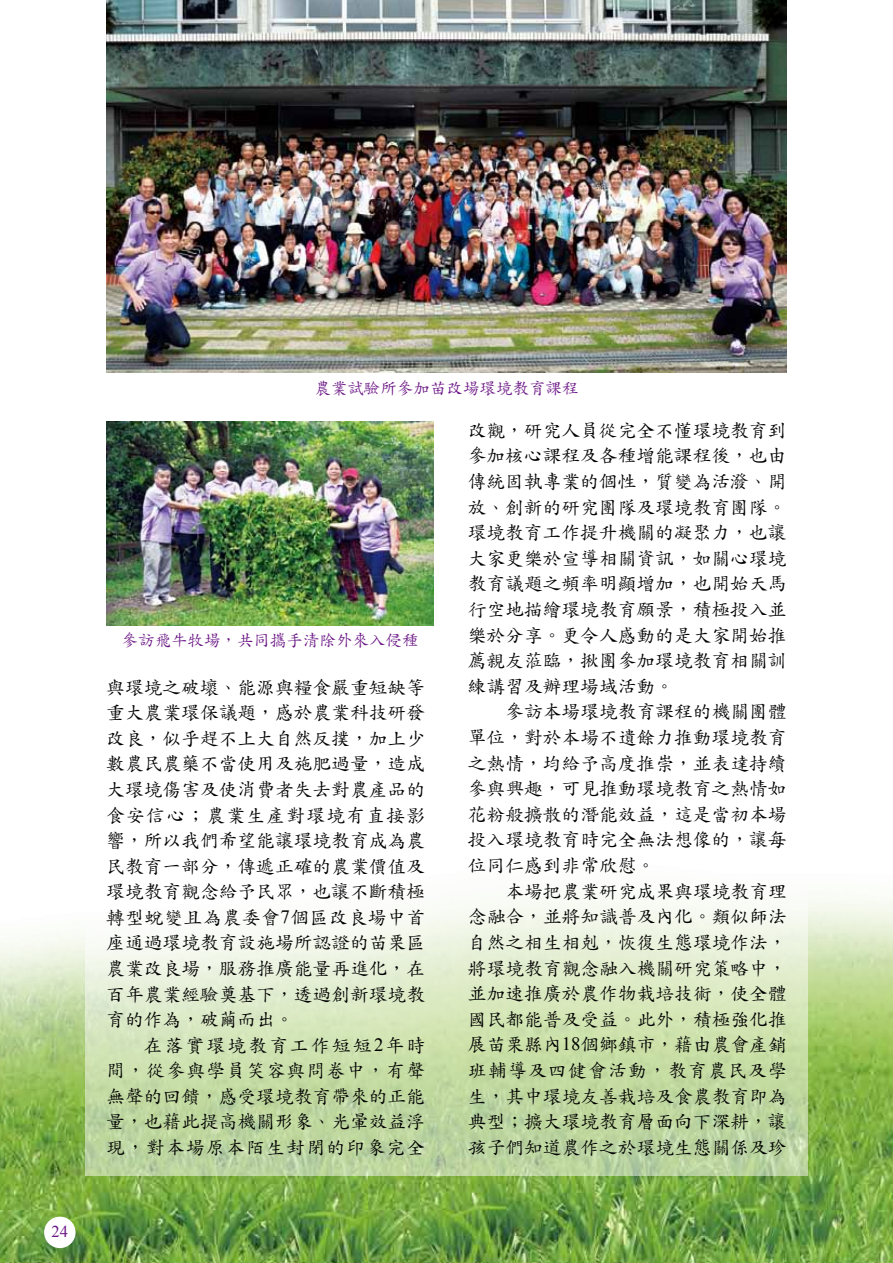
<style>
.page{position:relative;width:893px;height:1263px;background:#fff}
.page>*{position:absolute;margin:0;border:0;box-sizing:border-box;transform-origin:0 0}
.t1{font:18.75px/25.7px "DF Kai Shu W5 WIN BF";color:#000;text-align:justify}
.t2{font:16.5px "DF Kai Shu W5 WIN BF";color:#6b1685}
.t3{font:16.5px "Times New Roman";color:#6b1685}
.s1{font-family:"Times New Roman"}
</style>
<div class="page">
<img style="left:0;top:896px;width:893px;height:367px">
<div style="left:44px;top:1216px;width:32px;height:32px;background:#fff;border-radius:50%"></div>
<svg style="left:85px;top:625px;width:723px;height:551px"></svg>
<img style="left:106px;top:421px;width:328px;height:204px">
<img style="left:106px;top:0;width:681px;height:373px">
<p class="t3" style="left:51px;top:1220px;width:18px">24</p>
<p class="t2" style="left:314px;top:379px;width:266px">農業試驗所參加苗改場環境教育課程</p>
<p class="t2" style="left:122px;top:631px;width:298px">參訪飛牛牧場，共同攜手清除外來入侵種</p>
<p class="t1" style="left:106px;top:674px;width:320px">與環境之破壞、能源與糧食嚴重短缺等重大農業環保議題，感於農業科技研發改良，似乎趕不上大自然反撲，加上少數農民農藥不當使用及施肥過量，造成大環境傷害及使消費者失去對農產品的食安信心；農業生產對環境有直接影響，所以我們希望能讓環境教育成為農民教育一部分，傳遞正確的農業價值及環境教育觀念給予民眾，也讓不斷積極轉型蛻變且為農委會<span class="s1">7</span>個區改良場中首座通過環境教育設施場所認證的苗栗區農業改良場，服務推廣能量再進化，在百年農業經驗奠基下，透過創新環境教育的作為，破繭而出。</p>
<p class="t1" style="left:106px;top:1032px;width:320px;text-indent:38px">在落實環境教育工作短短<span class="s1">2</span>年時間，從參與學員笑容與問卷中，有聲無聲的回饋，感受環境教育帶來的正能量，也藉此提高機關形象、光暈效益浮現，對本場原本陌生封閉的印象完全</p>
<p class="t1" style="left:468px;top:417px;width:320px">改觀，研究人員從完全不懂環境教育到參加核心課程及各種增能課程後，也由傳統固執專業的個性，質變為活潑、開放、創新的研究團隊及環境教育團隊。環境教育工作提升機關的凝聚力，也讓大家更樂於宣導相關資訊，如關心環境教育議題之頻率明顯增加，也開始天馬行空地描繪環境教育願景，積極投入並樂於分享。更令人感動的是大家開始推薦親友蒞臨，揪團參加環境教育相關訓練講習及辦理場域活動。</p>
<p class="t1" style="left:468px;top:699px;width:320px;text-indent:37px">參訪本場環境教育課程的機關團體單位，對於本場不遺餘力推動環境教育之熱情，均給予高度推崇，並表達持續參與興趣，可見推動環境教育之熱情如花粉般擴散的潛能效益，這是當初本場投入環境教育時完全無法想像的，讓每位同仁感到非常欣慰。</p>
<p class="t1" style="left:468px;top:878px;width:320px;text-indent:37px">本場把農業研究成果與環境教育理念融合，並將知識普及內化。類似師法自然之相生相剋，恢復生態環境作法，將環境教育觀念融入機關研究策略中，並加速推廣於農作物栽培技術，使全體國民都能普及受益。此外，積極強化推展苗栗縣內<span class="s1">18</span>個鄉鎮市，藉由農會產銷班輔導及四健會活動，教育農民及學生，其中環境友善栽培及食農教育即為典型；擴大環境教育層面向下深耕，讓孩子們知道農作之於環境生態關係及珍</p>
</div>
